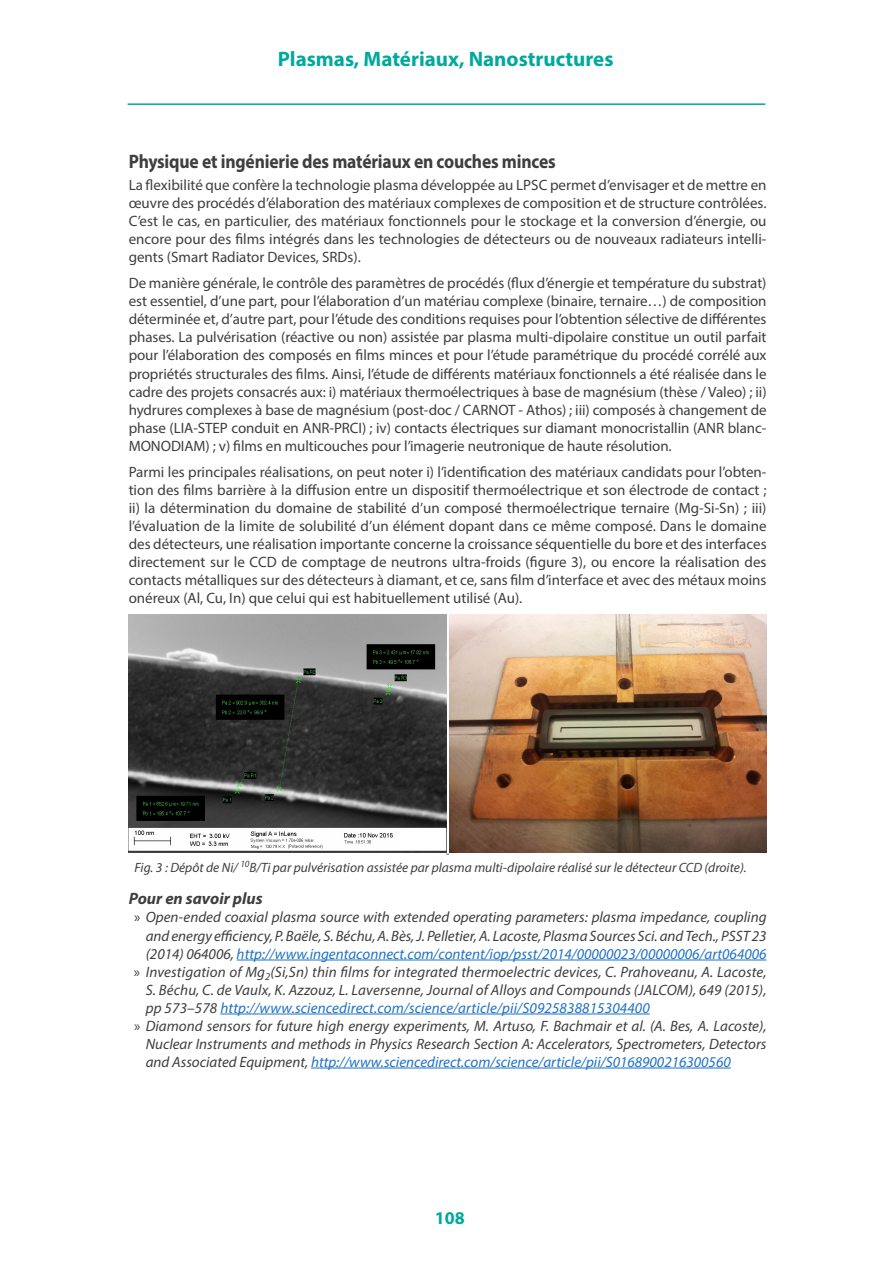
<style>
.page{position:relative;width:893px;height:1263px;background:#fff}
.page>*{position:absolute;margin:0;border:0;box-sizing:border-box;transform-origin:0 0}
.t1{font:700 21px "Myriad Pro";color:#00a99d}
.sous-sous-titre{font:700 19.5px "Myriad Pro";letter-spacing:-.01em;color:#3e3e3f;scale:.9 1}
.t2{font:700 18px "Myriad Pro";color:#00a99d}
.Pour_en_savoir_plu{font:italic 700 16.5px "Myriad Pro";color:#3e3e3f}
.corps_de_texte{font:15px/18px "Myriad Pro";color:#3e3e3f;text-align:justify}
.t3{font:italic 15px/18px "Myriad Pro";color:#3e3e3f;text-align:justify}
.t4{font:italic 13.5px "Myriad Pro";color:#3e3e3f}
.s1{font-style:normal}
.s2{color:#1e72c7}
</style>
<div class="page">
<hr style="left:128px;top:103px;width:637px;height:2px;background:#00a99d">
<hr style="left:237px;top:960px;width:529px;height:1px;background:#1e72c7">
<hr style="left:220px;top:1014px;width:430px;height:1px;background:#1e72c7">
<hr style="left:311px;top:1068px;width:420px;height:1px;background:#1e72c7">
<img style="left:129px;top:614px;width:317px;height:239px">
<img style="left:449px;top:614px;width:317px;height:239px">
<h1 class="t1" style="left:278px;top:46px;width:337px">Plasmas, Matériaux, Nanostructures</h1>
<p class="sous-sous-titre" style="left:129px;top:148px;width:476px">Physique et ingénierie des matériaux en couches minces</p>
<p class="corps_de_texte" style="left:129px;top:176px;width:639px">La flexibilité que confère la technologie plasma développée au LPSC permet d’envisager et de mettre en œuvre des procédés d’élaboration des matériaux complexes de composition et de structure contrôlées.<br>C’est le cas, en particulier, des matériaux fonctionnels pour le stockage et la conversion d’énergie, ou encore pour des films intégrés dans les technologies de détecteurs ou de nouveaux radiateurs intelli&shy;gents (Smart Radiator Devices, SRDs).</p>
<p class="corps_de_texte" style="left:129px;top:274px;width:639px">De manière générale, le contrôle des paramètres de procédés (flux d’énergie et température du substrat) est essentiel, d’une part, pour l’élaboration d’un matériau complexe (binaire, ternaire…) de composition déterminée et, d’autre part, pour l’étude des conditions requises pour l’obtention sélective de différentes phases. La pulvérisation (réactive ou non) assistée par plasma multi-dipolaire constitue un outil parfait pour l’élaboration des composés en films minces et pour l’étude paramétrique du procédé corrélé aux propriétés structurales des films. Ainsi, l’étude de différents matériaux fonctionnels a été réalisée dans le cadre des projets consacrés aux: i) matériaux thermoélectriques à base de magnésium (thèse / Valeo) ; ii) hydrures complexes à base de magnésium (post-doc / CARNOT - Athos) ; iii) composés à changement de phase (LIA-STEP conduit en ANR-PRCI) ; iv) contacts électriques sur diamant monocristallin (ANR blanc-MONODIAM) ; v) films en multicouches pour l’imagerie neutronique de haute résolution.</p>
<p class="corps_de_texte" style="left:129px;top:463px;width:639px">Parmi les principales réalisations, on peut noter i) l’identification des matériaux candidats pour l’obten&shy;tion des films barrière à la diffusion entre un dispositif thermoélectrique et son électrode de contact ; ii) la détermination du domaine de stabilité d’un composé thermoélectrique ternaire (Mg-Si-Sn) ; iii) l’évaluation de la limite de solubilité d’un élément dopant dans ce même composé. Dans le domaine des détecteurs, une réalisation importante concerne la croissance séquentielle du bore et des interfaces directement sur le CCD de comptage de neutrons ultra-froids (figure 3), ou encore la réalisation des contacts métalliques sur des détecteurs à diamant, et ce, sans film d’interface et avec des métaux moins onéreux (Al, Cu, In) que celui qui est habituellement utilisé (Au).</p>
<p class="t4" style="left:135px;top:859px;width:614px">Fig. 3 : Dépôt de Ni/ <sup>10</sup>B/Ti par pulvérisation assistée par plasma multi-dipolaire réalisé sur le détecteur CCD (droite).</p>
<p class="Pour_en_savoir_plu" style="left:129px;top:888px;width:136px">Pour en savoir plus</p>
<p class="t3" style="left:146px;top:908px;width:622px;text-indent:-12px"><span class="s1">»</span> Open-ended coaxial plasma source with extended operating parameters: plasma impedance, coupling and energy efficiency, P. Baële, S. Béchu, A. Bès, J. Pelletier, A. Lacoste, Plasma Sources Sci. and Tech., PSST 23 (2014) 064006, <span class="s2">http://www.ingentaconnect.com/content/iop/psst/2014/00000023/00000006/art064006</span></p>
<p class="t3" style="left:146px;top:962px;width:622px;text-indent:-12px"><span class="s1">»</span> Investigation of Mg<sub>2</sub>(Si,Sn) thin films for integrated thermoelectric devices, C. Prahoveanu, A. Lacoste, S. Béchu, C. de Vaulx, K. Azzouz, L. Laversenne, Journal of Alloys and Compounds (JALCOM), 649 (2015), pp 573–578 <span class="s2">http://www.sciencedirect.com/science/article/pii/S0925838815304400</span></p>
<p class="t3" style="left:146px;top:1016px;width:622px;text-indent:-12px"><span class="s1">»</span> Diamond sensors for future high energy experiments, M. Artuso, F. Bachmair et al. (A. Bes, A. Lacoste), Nuclear Instruments and methods in Physics Research Section A: Accelerators, Spectrometers, Detectors and Associated Equipment, <span class="s2">http://www.sciencedirect.com/science/article/pii/S0168900216300560</span></p>
<p class="t2" style="left:435px;top:1206px;width:31px">108</p>
</div>
